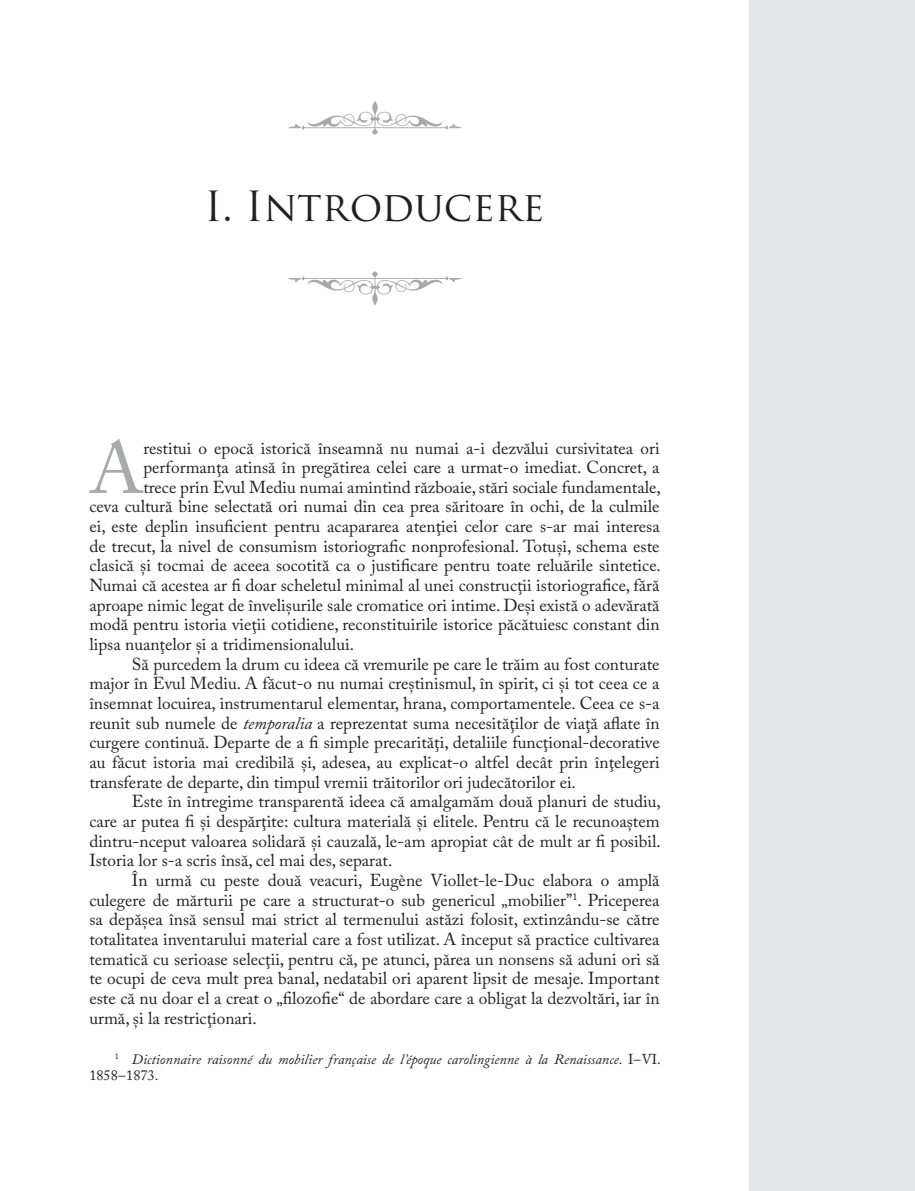
<style>
.page{position:relative;width:915px;height:1191px;background:#fff}
.page>*{position:absolute;margin:0;border:0;box-sizing:border-box;transform-origin:0 0}
.TEXT_-_PR__PARAG{font:72.45px "Adobe Caslon Pro";color:#a8a9ad}
.TITLU{font:40.5px "Trajan Pro";color:#231f20}
.TEXT{font:17.25px/19.6px "Adobe Caslon Pro";color:#231f20;text-align:justify}
.TEXT_-_PR__PARAG-2{font:17.25px "Adobe Caslon Pro";color:#231f20}
.NOTE{font:italic 14.25px/16.5px "Adobe Caslon Pro";color:#231f20}
.s1{font-style:italic}
.s2{font-style:normal}
</style>
<div class="page">
<div style="left:748px;top:0;width:166px;height:1191px;background:#e6e7e9"></div>
<p class="TITLU" style="left:204px;top:181px;width:341px">I. Introducere</p>
<p class="TEXT_-_PR__PARAG" style="left:89px;top:425px;width:55px">A</p>
<p class="TEXT_-_PR__PARAG-2" style="left:143px;top:437px;width:517px">restitui o epocă istorică înseamnă nu numai a‑i dezvălui cursivitatea ori</p>
<p class="TEXT_-_PR__PARAG-2" style="left:143px;top:457px;width:517px">performanţa atinsă în pregătirea celei care a urmat‑o imediat. Concret, a</p>
<p class="TEXT_-_PR__PARAG-2" style="left:143px;top:477px;width:518px">trece prin Evul Mediu numai amintind războaie, stări sociale fundamentale,</p>
<p class="TEXT_-_PR__PARAG-2" style="left:89px;top:496px;width:571px">ceva cultură bine selectată ori numai din cea prea săritoare în ochi, de la culmile</p>
<p class="TEXT_-_PR__PARAG-2" style="left:89px;top:516px;width:571px">ei, este deplin insuficient pentru acapararea atenţiei celor care s‑ar mai interesa</p>
<p class="TEXT_-_PR__PARAG-2" style="left:89px;top:536px;width:571px">de trecut, la nivel de consumism istoriografic nonprofesional. Totuşi, schema este</p>
<p class="TEXT_-_PR__PARAG-2" style="left:89px;top:555px;width:573px">clasică şi tocmai de aceea socotită ca o justificare pentru toate reluările sintetice.</p>
<p class="TEXT_-_PR__PARAG-2" style="left:89px;top:575px;width:571px">Numai că acestea ar fi doar scheletul minimal al unei construcţii istoriografice, fără</p>
<p class="TEXT_-_PR__PARAG-2" style="left:89px;top:595px;width:571px">aproape nimic legat de învelişurile sale cromatice ori intime. Deşi există o adevărată</p>
<p class="TEXT_-_PR__PARAG-2" style="left:89px;top:614px;width:571px">modă pentru istoria vieţii cotidiene, reconstituirile istorice păcătuiesc constant din</p>
<p class="TEXT_-_PR__PARAG-2" style="left:89px;top:634px;width:266px">lipsa nuanţelor şi a tridimensionalului.</p>
<p class="TEXT" style="left:89px;top:654px;width:571px;text-indent:43px">Să purcedem la drum cu ideea că vremurile pe care le trăim au fost conturate major în Evul Mediu. A făcut‑o nu numai creştinismul, în spirit, ci şi tot ceea ce a însemnat locuirea, instrumentarul elementar, hrana, comportamentele. Ceea ce s‑a reunit sub numele de <span class="s1">temporalia</span> a reprezentat suma necesităţilor de viaţă aflate în curgere continuă. Departe de a fi simple precarităţi, detaliile funcţional-decorative au făcut istoria mai credibilă şi, adesea, au explicat‑o altfel decât prin înţelegeri transferate de departe, din timpul vremii trăitorilor ori judecătorilor ei.</p>
<p class="TEXT" style="left:89px;top:791px;width:573px;text-indent:43px">Este în întregime transparentă ideea că amalgamăm două planuri de studiu, care ar putea fi şi despărţite: cultura materială şi elitele. Pentru că le recunoaştem dintru‑nceput valoarea solidară şi cauzală, le‑am apropiat cât de mult ar fi posibil.<br>Istoria lor s‑a scris însă, cel mai des, separat.</p>
<p class="TEXT" style="left:89px;top:870px;width:571px;text-indent:43px">În urmă cu peste două veacuri, Eugène Viollet‑le-Duc elabora o amplă culegere de mărturii pe care a structurat‑o sub genericul „mobilier”<sup>1</sup>. Priceperea sa depăşea însă sensul mai strict al termenului astăzi folosit, extinzându-se către totalitatea inventarului material care a fost utilizat. A început să practice cultivarea tematică cu serioase selecţii, pentru că, pe atunci, părea un nonsens să aduni ori să te ocupi de ceva mult prea banal, nedatabil ori aparent lipsit de mesaje. Important este că nu doar el a creat o „filozofie“ de abordare care a obligat la dezvoltări, iar în urmă, şi la restricţionari.</p>
<p class="NOTE" style="left:89px;top:1050px;width:572px;text-indent:26px"><sup>1</sup> Dictionnaire raisonné du mobilier française de l’époque carolingienne à la Renaissance<span class="s2">. I–VI.<br>1858–1873.</span></p>
</div>
